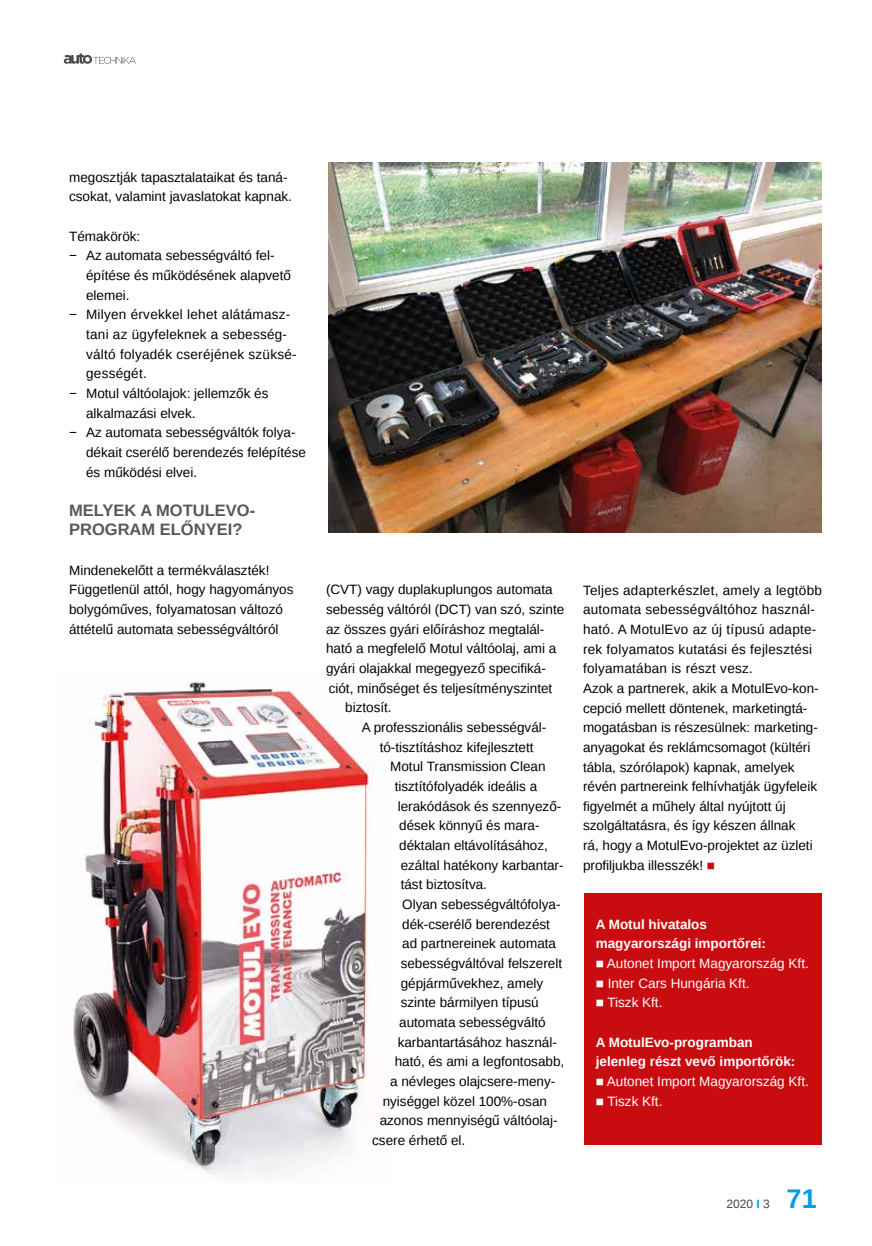
<style>
.page{position:relative;width:872px;height:1246px;background:#fff}
.page>*{position:absolute;margin:0;border:0;box-sizing:border-box;transform-origin:0 0}
.t1{font:700 27px "Liberation Sans";color:#009fe3}
.t2{font:700 16.5px/19.6px "Liberation Sans";color:#575756}
.t3{font:13.5px/19.6px "Liberation Sans";color:#000}
.t4{font:13.5px "Liberation Sans";color:#fff}
.t5{font:13.5px "Liberation Sans";letter-spacing:.02em;color:#000}
.t6{font:700 13.5px/19.6px "Liberation Sans";color:#fff}
.t7{font:12px "Liberation Sans";color:#4a4a49}
.s1{color:#c90c0f}
.s2{font-weight:700;color:#009fe3}
</style>
<div class="page">
<svg style="left:64px;top:53px;width:72px;height:11px"></svg>
<div style="left:584px;top:893px;width:238px;height:252px;background:#c90c0f"></div>
<img style="left:73px;top:682px;width:309px;height:493px">
<img style="left:328px;top:162px;width:494px;height:370px">
<p class="t3" style="left:69px;top:168px;width:224px">megosztják tapasztalataikat és taná&shy;csokat, valamint javaslatokat kapnak.</p>
<p class="t3" style="left:69px;top:227px;width:73px">Témakörök:</p>
<p class="t3" style="left:69px;top:246px;width:207px">− Az automata sebességváltó fel-</p>
<p class="t3" style="left:86px;top:266px;width:206px">építése és működésének alapvető</p>
<p class="t3" style="left:86px;top:286px;width:45px">elemei.</p>
<p class="t5" style="left:69px;top:307px;width:223px">− Milyen érvekkel lehet alátámasz-</p>
<p class="t5" style="left:86px;top:327px;width:202px">tani az ügyfeleknek a sebesség-</p>
<p class="t5" style="left:86px;top:346px;width:212px">váltó folyadék cseréjének szüksé-</p>
<p class="t5" style="left:86px;top:366px;width:62px">gességét.</p>
<p class="t3" style="left:69px;top:384px;width:201px">− Motul váltóolajok: jellemzők és</p>
<p class="t3" style="left:86px;top:404px;width:111px">alkalmazási elvek.</p>
<p class="t3" style="left:69px;top:423px;width:228px">− Az automata sebességváltók folya-</p>
<p class="t3" style="left:86px;top:443px;width:221px">dékait cserélő berendezés felépítése</p>
<p class="t3" style="left:86px;top:463px;width:113px">és működési elvei.</p>
<p class="t2" style="left:69px;top:500px;width:188px">MELYEK A MOTULEVO-<br>PROGRAM ELŐNYEI?</p>
<p class="t3" style="left:69px;top:561px;width:226px">Mindenekelőtt a termékválaszték!<br>Függetlenül attól, hogy hagyományos bolygóműves, folyamatosan változó áttételű automata sebességváltóról</p>
<p class="t3" style="left:326px;top:580px;width:228px">(CVT) vagy duplakuplungos automata</p>
<p class="t3" style="left:326px;top:600px;width:240px">sebesség váltóról (DCT) van szó, szinte</p>
<p class="t3" style="left:326px;top:620px;width:220px">az összes gyári előíráshoz megtalál-</p>
<p class="t3" style="left:326px;top:639px;width:232px">ható a megfelelő Motul váltóolaj, ami a</p>
<p class="t3" style="left:326px;top:659px;width:221px">gyári olajakkal megegyező specifiká-</p>
<p class="t3" style="left:329px;top:679px;width:225px">ciót, minőséget és teljesítményszintet</p>
<p class="t3" style="left:345px;top:698px;width:48px">biztosít.</p>
<p class="t3" style="left:362px;top:718px;width:186px">A professzionális sebességvál-</p>
<p class="t3" style="left:380px;top:738px;width:155px">tó-tisztításhoz kifejlesztett</p>
<p class="t3" style="left:390px;top:757px;width:157px">Motul Transmission Clean</p>
<p class="t3" style="left:395px;top:777px;width:144px">tisztítófolyadék ideális a</p>
<p class="t3" style="left:398px;top:797px;width:165px">lerakódások és szennyező-</p>
<p class="t3" style="left:399px;top:816px;width:142px">dések könnyű és mara-</p>
<p class="t3" style="left:399px;top:836px;width:150px">déktalan eltávolításához,</p>
<p class="t3" style="left:401px;top:856px;width:164px">ezáltal hatékony karbantar-</p>
<p class="t3" style="left:401px;top:875px;width:88px">tást biztosítva.</p>
<p class="t3" style="left:402px;top:895px;width:160px">Olyan sebességváltófolya-</p>
<p class="t3" style="left:402px;top:915px;width:149px">dék-cserélő berendezést</p>
<p class="t3" style="left:402px;top:934px;width:155px">ad partnereinek automata</p>
<p class="t3" style="left:401px;top:954px;width:163px">sebességváltóval felszerelt</p>
<p class="t3" style="left:401px;top:974px;width:144px">gépjárművekhez, amely</p>
<p class="t3" style="left:401px;top:993px;width:140px">szinte bármilyen típusú</p>
<p class="t3" style="left:399px;top:1013px;width:148px">automata sebességváltó</p>
<p class="t3" style="left:398px;top:1033px;width:161px">karbantartásához használ-</p>
<p class="t3" style="left:395px;top:1052px;width:171px">ható, és ami a legfontosabb,</p>
<p class="t3" style="left:390px;top:1072px;width:167px">a névleges olajcsere-men -</p>
<p class="t3" style="left:383px;top:1091px;width:166px">nyiséggel közel 100%-osan</p>
<p class="t3" style="left:380px;top:1111px;width:179px">azonos mennyiségű váltóolaj-</p>
<p class="t3" style="left:372px;top:1131px;width:95px">csere érhető el.</p>
<p class="t3" style="left:583px;top:581px;width:240px">Teljes adapterkészlet, amely a legtöbb automata sebességváltóhoz használ&shy;ható. A MotulEvo az új típusú adapte&shy;rek folyamatos kutatási és fejlesztési folyamatában is részt vesz.<br>Azok a partnerek, akik a MotulEvo-kon&shy;cepció mellett döntenek, marketingtá&shy;mogatásban is részesülnek: marketing&shy;anyagokat és reklámcsomagot (kültéri tábla, szórólapok) kapnak, amelyek révén partnereink felhívhatják ügyfeleik figyelmét a műhely által nyújtott új szolgáltatásra, és így készen állnak<br>rá, hogy a MotulEvo-projektet az üzleti profiljukba illesszék! <span class="s1">■</span></p>
<p class="t6" style="left:596px;top:914px;width:172px">A Motul hivatalos magyarországi importőrei:</p>
<p class="t4" style="left:596px;top:956px;width:214px">■ Autonet Import Magyarország Kft.</p>
<p class="t4" style="left:596px;top:975px;width:155px">■ Inter Cars Hungária Kft.</p>
<p class="t4" style="left:596px;top:995px;width:68px">■ Tiszk Kft.</p>
<p class="t6" style="left:596px;top:1032px;width:201px">A MotulEvo-programban jelenleg részt vevő importőrök:</p>
<p class="t4" style="left:596px;top:1074px;width:214px">■ Autonet Import Magyarország Kft.</p>
<p class="t4" style="left:596px;top:1093px;width:68px">■ Tiszk Kft.</p>
<p class="t7" style="left:726px;top:1197px;width:45px">2020 <span class="s2">I</span> 3</p>
<h1 class="t1" style="left:786px;top:1180px;width:32px">71</h1>
</div>
